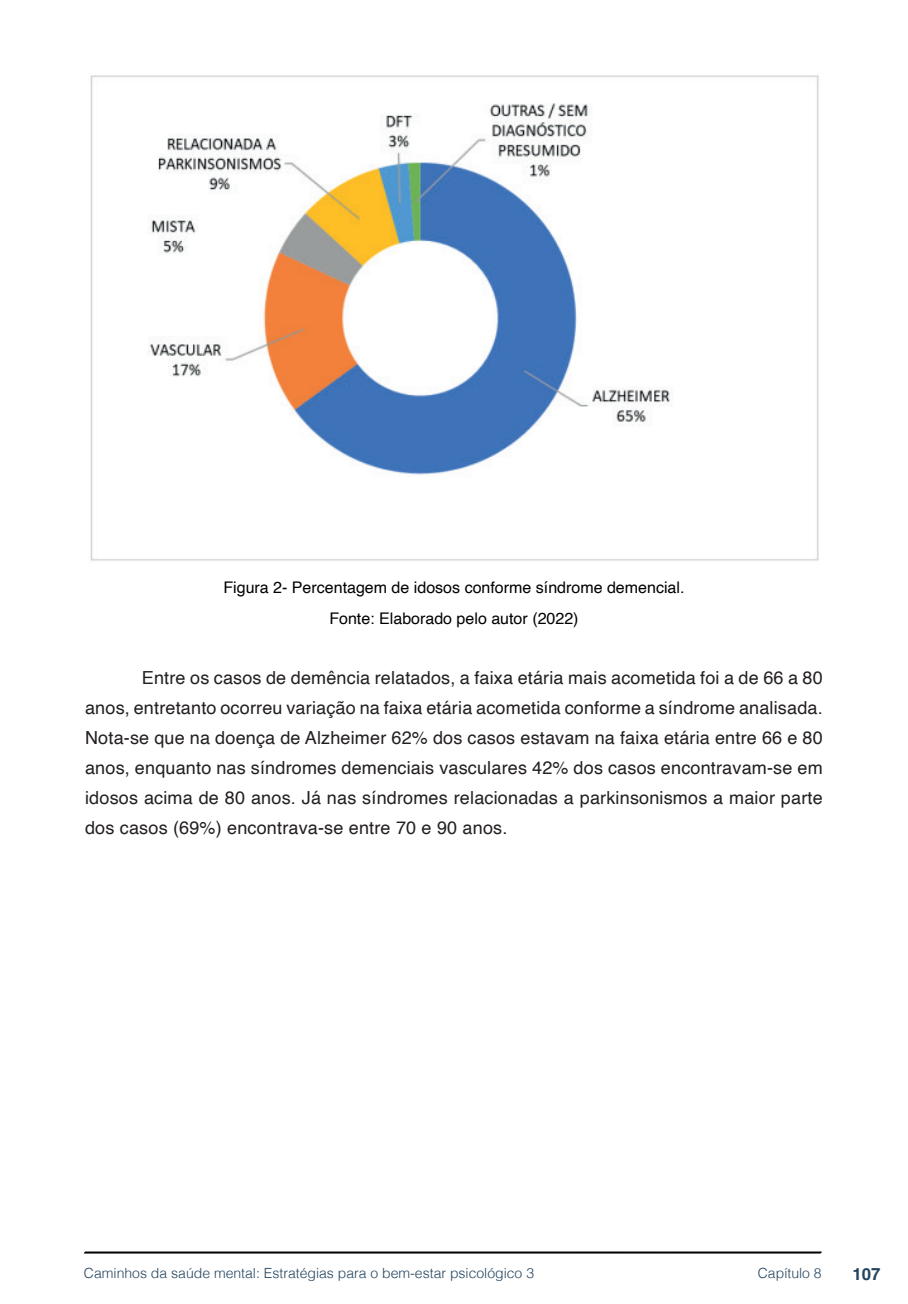
<style>
.page{position:relative;width:908px;height:1304px;background:#fff}
.page>*{position:absolute;margin:0;border:0;box-sizing:border-box;transform-origin:0 0}
.txt{font:18px/30px "Helvetica";letter-spacing:.01em;color:#231f20;text-align:justify}
.t1{font:700 16.8px "Helvetica";color:#23445f}
.imagens_graf_tab{font:16px "Helvetica";color:#000}
.t2{font:300 14px "Helvetica";color:#23445f}
</style>
<div class="page">
<svg style="left:84px;top:1251px;width:737px;height:3px;background:#515151"></svg>
<img style="left:90px;top:75px;width:729px;height:486px">
<p class="imagens_graf_tab" style="left:223px;top:575px;width:462px">Figura 2- Percentagem de idosos conforme síndrome demencial.</p>
<p class="imagens_graf_tab" style="left:329px;top:606px;width:251px">Fonte: Elaborado pelo autor (2022)</p>
<p class="txt" style="left:85px;top:663px;width:738px;text-indent:57px">Entre os casos de demência relatados, a faixa etária mais acometida foi a de 66 a 80 anos, entretanto ocorreu variação na faixa etária acometida conforme a síndrome analisada.<br>Nota-se que na doença de Alzheimer 62% dos casos estavam na faixa etária entre 66 e 80 anos, enquanto nas síndromes demenciais vasculares 42% dos casos encontravam-se em idosos acima de 80 anos. Já nas síndromes relacionadas a parkinsonismos a maior parte dos casos (69%) encontrava-se entre 70 e 90 anos.</p>
<p class="t2" style="left:84px;top:1261px;width:451px">Caminhos da saúde mental: Estratégias para o bem-estar psicológico 3</p>
<p class="t2" style="left:757px;top:1261px;width:65px">Capítulo 8</p>
<p class="t1" style="left:851px;top:1264px;width:30px">107</p>
</div>
